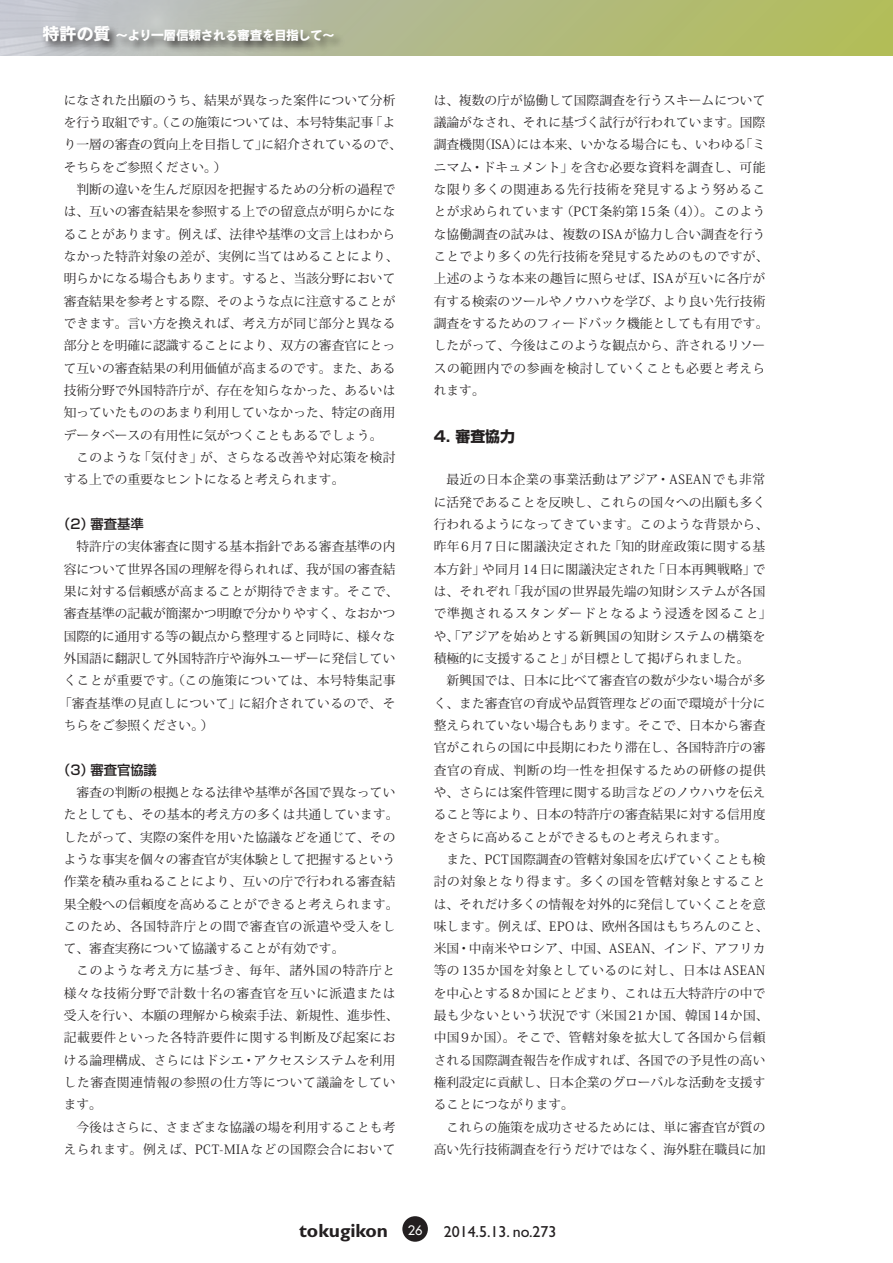
<style>
.page{position:relative;width:893px;height:1263px;background:#fff}
.page>*{position:absolute;margin:0;border:0;box-sizing:border-box;transform-origin:0 0}
.ノーマル{font:700 19.2px "Gill Sans";color:#231f20}
.寄稿本文{font:15.9px "Gill Sans";color:#231f20}
.特集小見出し{font:700 14.85px "Shin Go Pro";color:#231f20}
.特集小見出し2{font:500 13.35px "Shin Go Pro";color:#231f20}
.特集本文{font:12.75px/22.4px "Koz Min Pro";color:#231f20}
.特集本文-2{font:12.75px/22.4px "Koz Min Pro";letter-spacing:.04em;color:#231f20}
.特集本文-3{font:12.75px "Koz Min Pro";letter-spacing:.035em;color:#231f20}
.特集本文-4{font:12.75px "Koz Min Pro";letter-spacing:.025em;color:#231f20}
.図タイトル{font:12.75px "New Cezanne Pro B";letter-spacing:-.045em;color:#fff}
.ノーマル-2{font:12.75px "Futura";color:#fff}
.s1{font-size:16.95px}
</style>
<div class="page">
<div style="left:402px;top:1216px;width:26px;height:26px;background:#231f20;border-radius:50%"></div>
<svg style="left:327px;top:0;width:565px;height:55px;background:#b1ba76"></svg>
<div style="left:40px;top:23px;width:305px;height:30px;background:#231f20;opacity:.75"></div>
<p class="図タイトル" style="left:43px;top:25px;width:294px"><span class="s1">特許の質</span> ～より一層信頼される審査を目指して～</p>
<p class="特集本文" style="left:64px;top:88px;width:340px">になされた出願のうち、結果が異なった案件について分析を行う取組です。（この施策については、本号特集記事「より一層の審査の質向上を目指して」に紹介されているので、そちらをご参照ください。）</p>
<p class="特集本文" style="left:64px;top:178px;width:336px;text-indent:13px">判断の違いを生んだ原因を把握するための分析の過程では、互いの審査結果を参照する上での留意点が明らかになることがあります。例えば、法律や基準の文言上はわからなかった特許対象の差が、実例に当てはめることにより、明らかになる場合もあります。すると、当該分野において審査結果を参考とする際、そのような点に注意することができます。言い方を換えれば、考え方が同じ部分と異なる部分とを明確に認識することにより、双方の審査官にとって互いの審査結果の利用価値が高まるのです。また、ある技術分野で外国特許庁が、存在を知らなかった、あるいは知っていたもののあまり利用していなかった、特定の商用データベースの有用性に気がつくこともあるでしょう。</p>
<p class="特集本文" style="left:64px;top:446px;width:333px;text-indent:13px">このような「気付き」が、さらなる改善や対応策を検討する上での重要なヒントになると考えられます。</p>
<p class="特集小見出し2" style="left:57px;top:513px;width:88px">（2）審査基準</p>
<p class="特集本文" style="left:64px;top:535px;width:333px">　特許庁の実体審査に関する基本指針である審査基準の内</p>
<p class="特集本文" style="left:64px;top:557px;width:333px">容について世界各国の理解を得られれば、我が国の審査結</p>
<p class="特集本文" style="left:64px;top:580px;width:336px">果に対する信頼感が高まることが期待できます。そこで、</p>
<p class="特集本文" style="left:64px;top:602px;width:333px">審査基準の記載が簡潔かつ明瞭で分かりやすく、なおかつ</p>
<p class="特集本文" style="left:64px;top:624px;width:333px">国際的に通用する等の観点から整理すると同時に、様々な</p>
<p class="特集本文" style="left:64px;top:647px;width:333px">外国語に翻訳して外国特許庁や海外ユーザーに発信してい</p>
<p class="特集本文-3" style="left:64px;top:671px;width:333px">くことが重要です。（この施策については、本号特集記事</p>
<p class="特集本文-4" style="left:59px;top:694px;width:338px">「審査基準の見直しについて」に紹介されているので、そ</p>
<p class="特集本文" style="left:64px;top:714px;width:151px">ちらをご参照ください。）</p>
<p class="特集小見出し2" style="left:57px;top:759px;width:101px">（3）審査官協議</p>
<p class="特集本文" style="left:64px;top:780px;width:336px;text-indent:13px">審査の判断の根拠となる法律や基準が各国で異なっていたとしても、その基本的考え方の多くは共通しています。したがって、実際の案件を用いた協議などを通じて、そのような事実を個々の審査官が実体験として把握するという作業を積み重ねることにより、互いの庁で行われる審査結果全般への信頼度を高めることができると考えられます。このため、各国特許庁との間で審査官の派遣や受入をして、審査実務について協議することが有効です。</p>
<p class="特集本文-2" style="left:64px;top:959px;width:336px;text-indent:13px">このような考え方に基づき、毎年、諸外国の特許庁と様々な技術分野で計数十名の審査官を互いに派遣または受入を行い、本願の理解から検索手法、新規性、進歩性、記載要件といった各特許要件に関する判断及び起案における論理構成、さらにはドシエ・アクセスシステムを利用した審査関連情報の参照の仕方等について議論をしています。</p>
<p class="特集本文" style="left:64px;top:1115px;width:333px;text-align:right">今後はさらに、さまざまな協議の場を利用することも考えられます。例えば、PCT-MIAなどの国際会合において</p>
<p class="特集本文" style="left:434px;top:88px;width:336px">は、複数の庁が協働して国際調査を行うスキームについて議論がなされ、それに基づく試行が行われています。国際調査機関（ISA）には本来、いかなる場合にも、いわゆる「ミニマム・ドキュメント」を含む必要な資料を調査し、可能な限り多くの関連ある先行技術を発見するよう努めることが求められています（PCT条約第15条（4））。このような協働調査の試みは、複数の ISAが協力し合い調査を行うことでより多くの先行技術を発見するためのものですが、上述のような本来の趣旨に照らせば、ISAが互いに各庁が有する検索のツールやノウハウを学び、より良い先行技術調査をするためのフィードバック機能としても有用です。したがって、今後はこのような観点から、許されるリソースの範囲内での参画を検討していくことも必要と考えられます。</p>
<p class="特集小見出し" style="left:434px;top:424px;width:83px">4. 審査協力</p>
<p class="特集本文" style="left:434px;top:468px;width:339px;text-indent:13px">最近の日本企業の事業活動はアジア・ASEANでも非常に活発であることを反映し、これらの国々への出願も多く行われるようになってきています。このような背景から、昨年6月7日に閣議決定された「知的財産政策に関する基本方針」や同月 14日に閣議決定された「日本再興戦略」では、それぞれ「我が国の世界最先端の知財システムが各国で準拠されるスタンダードとなるよう浸透を図ること」や、「アジアを始めとする新興国の知財システムの構築を積極的に支援すること」が目標として掲げられました。</p>
<p class="特集本文" style="left:434px;top:669px;width:333px;text-align:justify;text-indent:13px">新興国では、日本に比べて審査官の数が少ない場合が多く、また審査官の育成や品質管理などの面で環境が十分に整えられていない場合もあります。そこで、日本から審査官がこれらの国に中長期にわたり滞在し、各国特許庁の審査官の育成、判断の均一性を担保するための研修の提供や、さらには案件管理に関する助言などのノウハウを伝えること等により、日本の特許庁の審査結果に対する信用度をさらに高めることができるものと考えられます。</p>
<p class="特集本文" style="left:434px;top:847px;width:336px;text-indent:13px">また、PCT国際調査の管轄対象国を広げていくことも検討の対象となり得ます。多くの国を管轄対象とすることは、それだけ多くの情報を対外的に発信していくことを意味します。例えば、EPOは、欧州各国はもちろんのこと、米国・中南米やロシア、中国、ASEAN、インド、アフリカ等の 135か国を対象としているのに対し、日本は ASEANを中心とする 8か国にとどまり、これは五大特許庁の中で最も少ないという状況です（米国21か国、韓国14か国、中国9か国）。そこで、管轄対象を拡大して各国から信頼される国際調査報告を作成すれば、各国での予見性の高い権利設定に貢献し、日本企業のグローバルな活動を支援することにつながります。</p>
<p class="特集本文" style="left:434px;top:1115px;width:333px">　これらの施策を成功させるためには、単に審査官が質の高い先行技術調査を行うだけではなく、海外駐在職員に加</p>
<p class="ノーマル" style="left:299px;top:1219px;width:90px">tokugikon</p>
<p class="ノーマル-2" style="left:408px;top:1222px;width:16px">26</p>
<p class="寄稿本文" style="left:444px;top:1222px;width:114px">2014.5.13. no.273</p>
</div>
